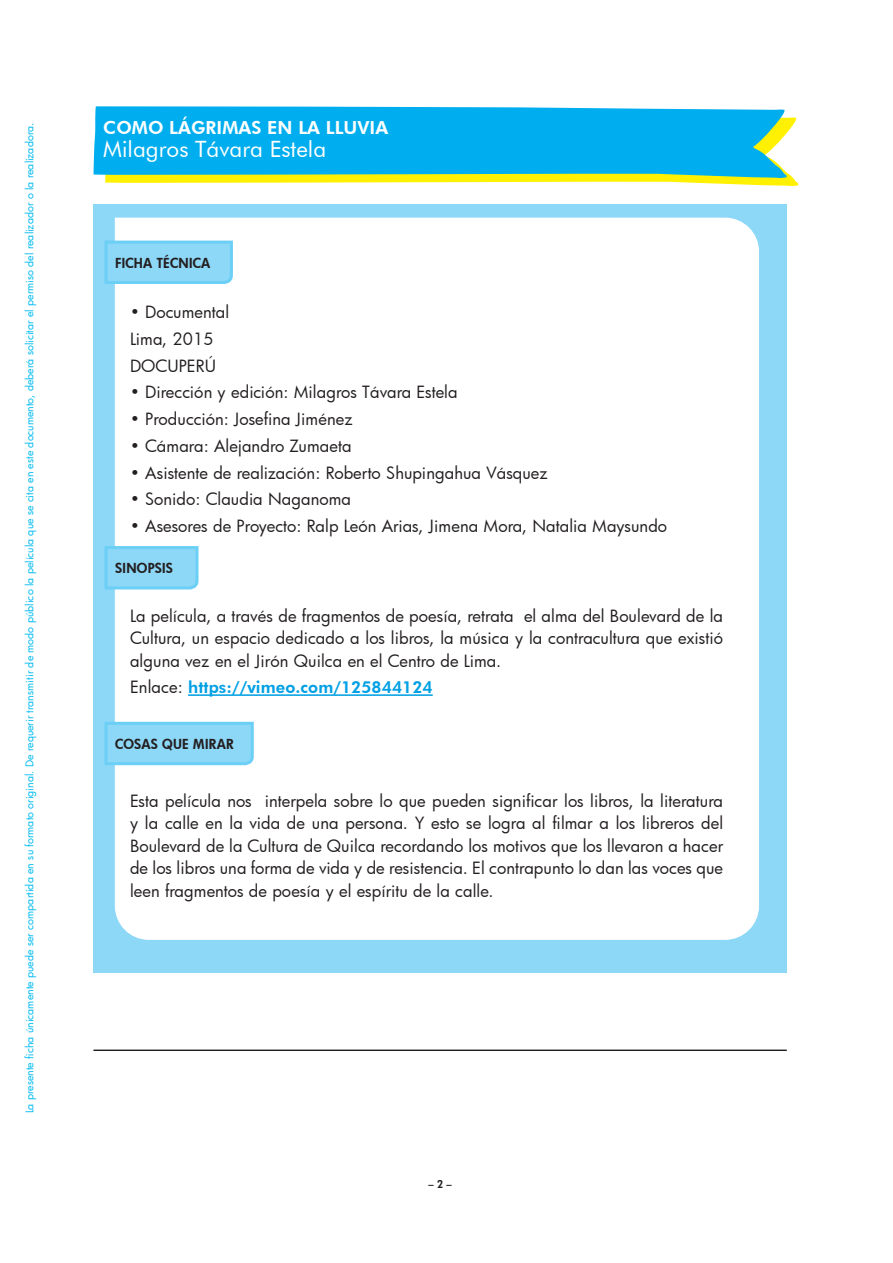
<style>
.page{position:relative;width:893px;height:1263px;background:#fff}
.page>*{position:absolute;margin:0;border:0;box-sizing:border-box;transform-origin:0 0}
.titulo2{font:22.5px "Futura BT";color:#fff}
.titulo2-2{font:800 18px "Futura BT";letter-spacing:.005em;color:#fff}
.interior{font:16.5px/22.5px "Futura";letter-spacing:.005em;color:#231f20;text-align:justify}
.interior-2{font:800 16.5px "Futura BT";letter-spacing:.005em;color:#01a0e4}
.cenefa{font:800 13.5px "Futura";letter-spacing:.02em;color:#231f20}
.t1{font:10.5px "Futura";letter-spacing:.005em;color:#00baf1}
.t2{font:800 10.5px "Futura";color:#231f20}
.s1{font-family:"Futura";font-weight:400;color:#231f20}
</style>
<div class="page">
<div style="left:94px;top:205px;width:693px;height:768px;background:#8dd7f7"></div>
<div style="left:115px;top:218px;width:644px;height:722px;background:#fff"></div>
<svg style="left:105px;top:117px;width:694px;height:69px"></svg>
<svg style="left:94px;top:106px;width:695px;height:72px;background:#17b4e0"></svg>
<hr style="left:188px;top:694px;width:245px;height:2px;background:#01a0e4">
<svg style="left:104px;top:239px;width:130px;height:46px"></svg>
<svg style="left:104px;top:545px;width:96px;height:46px"></svg>
<svg style="left:104px;top:720px;width:151px;height:47px"></svg>
<hr style="left:94px;top:1050px;width:693px;height:1px;background:#231f20">
<p class="t1" style="left:23px;top:1113px;width:992px;rotate:-90deg">La presente ficha únicamente puede ser compartida en su formato original. De requerir transmitir de modo público la película que se cita en este documento, deberá solicitar el permiso del realizador o la realizadora.</p>
<p class="titulo2-2" style="left:103px;top:116px;width:286px">COMO LÁGRIMAS EN LA LLUVIA</p>
<p class="titulo2" style="left:103px;top:136px;width:224px">Milagros Távara Estela</p>
<p class="cenefa" style="left:115px;top:254px;width:97px">FICHA TÉCNICA</p>
<p class="interior" style="left:130px;top:300px;width:101px">• Documental</p>
<p class="interior" style="left:130px;top:327px;width:85px">Lima, 2015</p>
<p class="interior" style="left:130px;top:354px;width:88px">DOCUPERÚ</p>
<p class="interior" style="left:130px;top:381px;width:329px">• Dirección y edición: Milagros Távara Estela</p>
<p class="interior" style="left:130px;top:407px;width:224px">• Producción: Josefina Jiménez</p>
<p class="interior" style="left:130px;top:434px;width:223px">• Cámara: Alejandro Zumaeta</p>
<p class="interior" style="left:130px;top:461px;width:420px">• Asistente de realización: Roberto Shupingahua Vásquez</p>
<p class="interior" style="left:130px;top:488px;width:222px">• Sonido: Claudia Naganoma</p>
<p class="interior" style="left:130px;top:514px;width:539px">• Asesores de Proyecto: Ralp León Arias, Jimena Mora, Natalia Maysundo</p>
<p class="cenefa" style="left:115px;top:559px;width:59px">SINOPSIS</p>
<p class="interior" style="left:130px;top:604px;width:595px">La película, a través de fragmentos de poesía, retrata el alma del Boulevard de la Cultura, un espacio dedicado a los libros, la música y la contracultura que existió alguna vez en el Jirón Quilca en el Centro de Lima.</p>
<p class="interior-2" style="left:130px;top:677px;width:304px"><span class="s1">Enlace:</span> https://vimeo.com/125844124</p>
<p class="cenefa" style="left:115px;top:735px;width:120px">COSAS QUE MIRAR</p>
<p class="interior" style="left:130px;top:789px;width:595px">Esta película nos interpela sobre lo que pueden significar los libros, la literatura y la calle en la vida de una persona. Y esto se logra al filmar a los libreros del Boulevard de la Cultura de Quilca recordando los motivos que los llevaron a hacer de los libros una forma de vida y de resistencia. El contrapunto lo dan las voces que leen fragmentos de poesía y el espíritu de la calle.</p>
<p class="t2" style="left:429px;top:1177px;width:25px">– 2 –</p>
</div>
